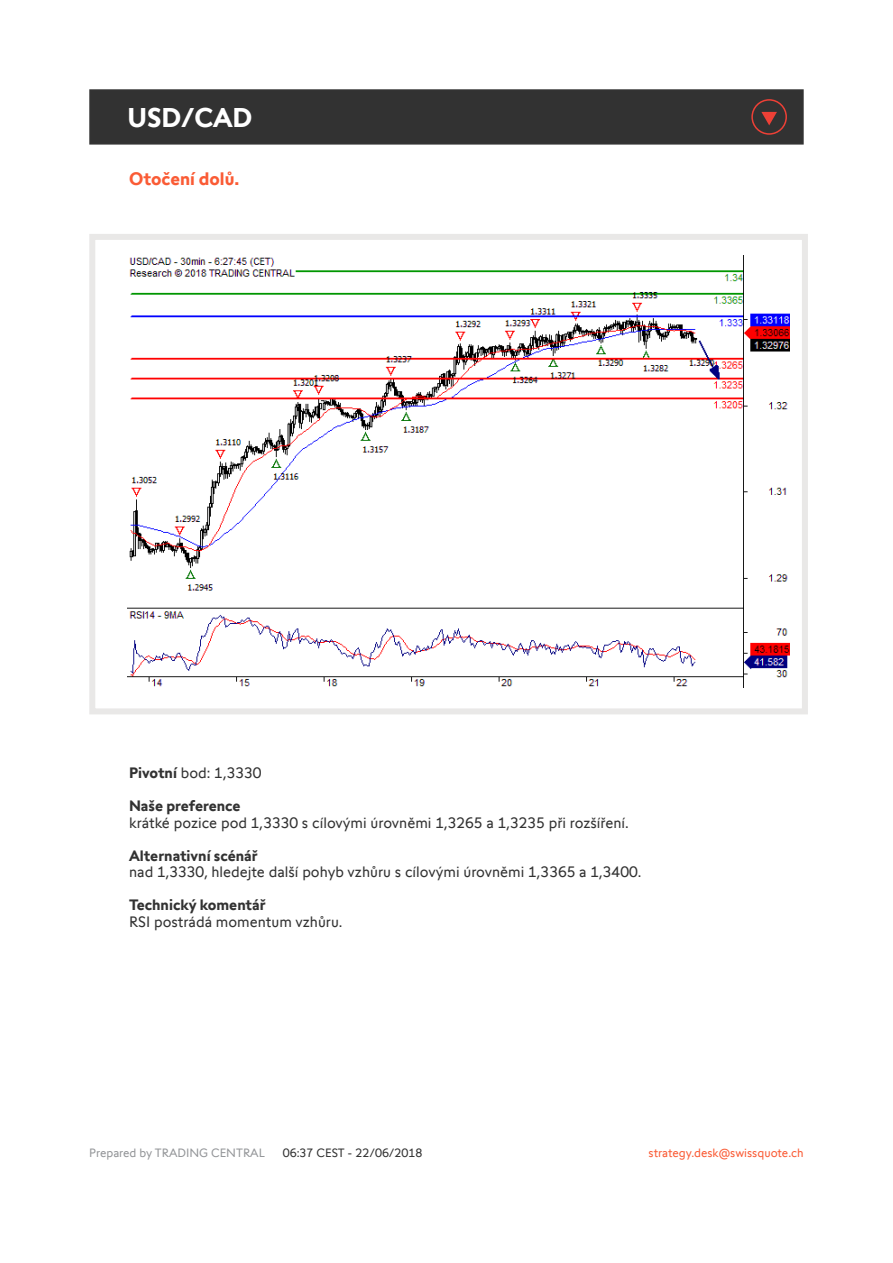
<style>
.page{position:relative;width:893px;height:1263px;background:#fff}
.page>*{position:absolute;margin:0;border:0;box-sizing:border-box;transform-origin:0 0}
.t1{font:700 27px "Swissquote CT";color:#fff}
.t2{font:700 18px "Swissquote CT";color:#fa5b35}
.t3{font:15px "Swissquote CT";color:#323232}
.t4{font:700 15px "Swissquote CT";color:#323232}
.t5{font:12px "Swissquote CT";color:#fa5b35}
.t6{font:12px "Swissquote CT";color:#939598}
.t7{font:12px "Swissquote CT";color:#323232}
.s1{font-weight:700}
</style>
<div class="page">
<div style="left:89px;top:234px;width:719px;height:480px;border:6px solid #e9e8e7"></div>
<div style="left:89px;top:89px;width:715px;height:56px;background:#323232;border:2px solid #323232"></div>
<img style="left:128px;top:255px;width:661px;height:432px">
<svg style="left:751px;top:99px;width:36px;height:36px"></svg>
<h1 class="t1" style="left:128px;top:101px;width:126px">USD/CAD</h1>
<p class="t2" style="left:129px;top:168px;width:112px">Otočení dolů.</p>
<p class="t3" style="left:129px;top:764px;width:134px"><span class="s1">Pivotní</span> bod: 1,3330</p>
<p class="t4" style="left:129px;top:797px;width:113px">Naše preference</p>
<p class="t3" style="left:129px;top:814px;width:501px">krátké pozice pod 1,3330 s cílovými úrovněmi 1,3265 a 1,3235 při rozšíření.</p>
<p class="t4" style="left:129px;top:846px;width:130px">Alternativní scénář</p>
<p class="t3" style="left:129px;top:863px;width:514px">nad 1,3330, hledejte další pohyb vzhůru s cílovými úrovněmi 1,3365 a 1,3400.</p>
<p class="t4" style="left:129px;top:896px;width:138px">Technický komentář</p>
<p class="t3" style="left:129px;top:913px;width:215px">RSI postrádá momentum vzhůru.</p>
<p class="t6" style="left:89px;top:1145px;width:177px">Prepared by TRADING CENTRAL</p>
<p class="t7" style="left:283px;top:1145px;width:141px">06:37 CEST - 22/06/2018</p>
<p class="t5" style="left:649px;top:1145px;width:157px">strategy.desk@swissquote.ch</p>
</div>
